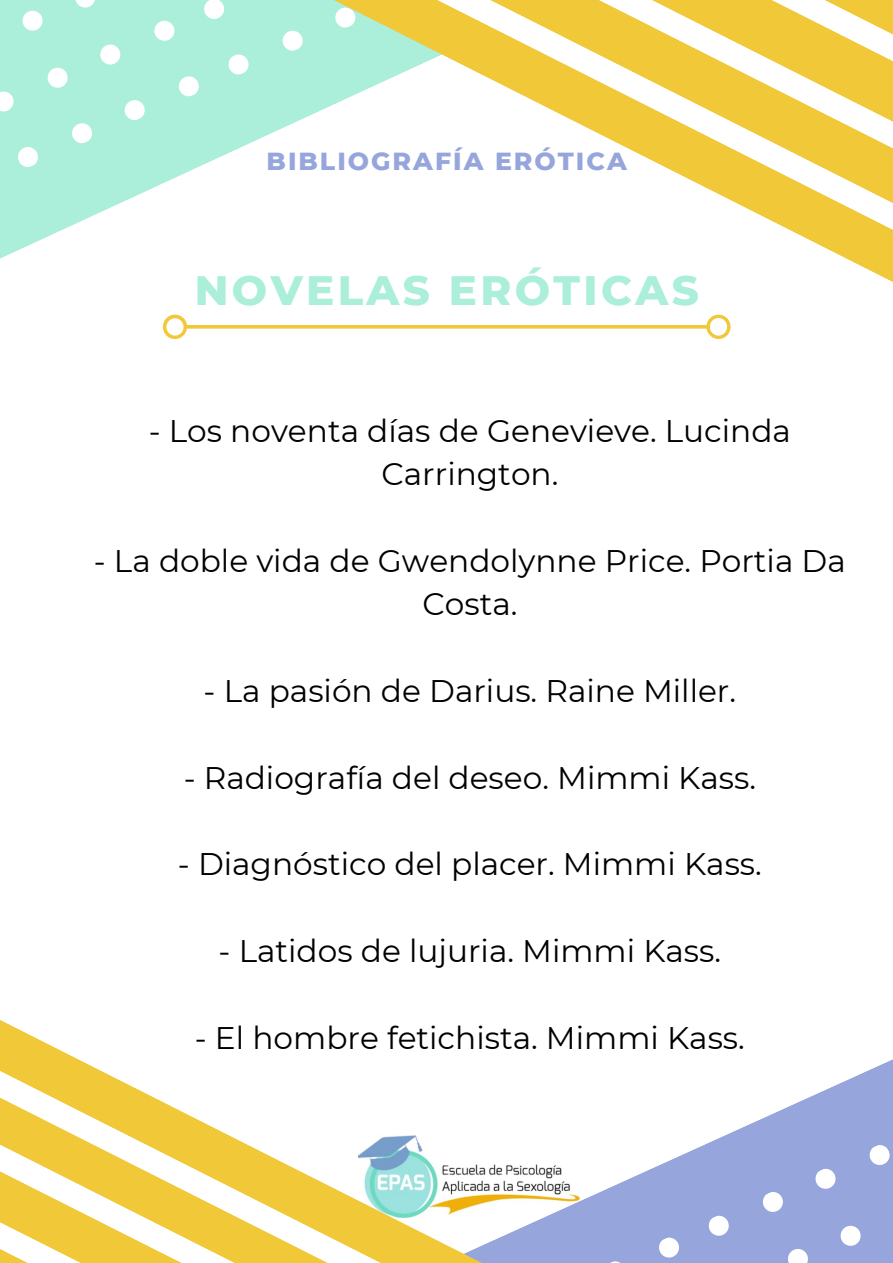
<style>
.page{position:relative;width:893px;height:1263px;background:#fff}
.page>*{position:absolute;margin:0;border:0;box-sizing:border-box;transform-origin:0 0}
.t1{font:800 41.92px "Montserrat";letter-spacing:.08em;color:#abeeda}
.t2{font:31.2px/43.3px "Montserrat";color:#000;text-align:center}
.t3{font:800 25.2px "Montserrat";letter-spacing:.08em;color:#96a5dc}
</style>
<div class="page">
<svg style="left:756px;top:1059px;width:137px;height:204px;fill:#96a5dc"></svg>
<svg style="left:759px;top:1189px;width:27px;height:26px"></svg>
<svg style="left:785px;top:1246px;width:26px;height:17px"></svg>
<svg style="left:812px;top:1165px;width:26px;height:27px"></svg>
<svg style="left:837px;top:1222px;width:26px;height:27px"></svg>
<svg style="left:866px;top:1142px;width:27px;height:26px"></svg>
<svg style="left:891px;top:1199px;width:2px;height:26px"></svg>
<div style="left:738px;top:1121px;width:18px;height:142px;background:#96a5dc"></div>
<svg style="left:0;top:1020px;width:738px;height:243px"></svg>
<svg style="left:0;top:1060px;width:689px;height:203px"></svg>
<svg style="left:0;top:1116px;width:648px;height:147px"></svg>
<svg style="left:0;top:0;width:152px;height:259px;fill:#abeeda"></svg>
<svg style="left:0;top:88px;width:17px;height:27px"></svg>
<svg style="left:15px;top:144px;width:26px;height:26px"></svg>
<svg style="left:19px;top:8px;width:27px;height:26px"></svg>
<svg style="left:44px;top:65px;width:27px;height:26px"></svg>
<svg style="left:69px;top:120px;width:26px;height:26px"></svg>
<svg style="left:72px;top:0;width:26px;height:11px"></svg>
<svg style="left:97px;top:41px;width:26px;height:27px"></svg>
<svg style="left:122px;top:97px;width:26px;height:26px"></svg>
<svg style="left:151px;top:18px;width:1px;height:26px"></svg>
<svg style="left:152px;top:0;width:579px;height:331px;fill:#b1efdb"></svg>
<svg style="left:230px;top:0;width:663px;height:328px"></svg>
<svg style="left:287px;top:0;width:606px;height:275px"></svg>
<svg style="left:355px;top:0;width:538px;height:223px"></svg>
<svg style="left:163px;top:315px;width:567px;height:24px"></svg>
<p class="t3" style="left:267px;top:146px;width:362px">BIBLIOGRAFÍA ERÓTICA</p>
<h1 class="t1" style="left:195px;top:264px;width:505px">NOVELAS ERÓTICAS</h1>
<p class="t2" style="left:149px;top:409px;width:643px">- Los noventa días de Genevieve. Lucinda<br>Carrington.</p>
<p class="t2" style="left:94px;top:539px;width:753px">- La doble vida de Gwendolynne Price. Portia Da<br>Costa.</p>
<p class="t2" style="left:204px;top:669px;width:534px">- La pasión de Darius. Raine Miller.</p>
<p class="t2" style="left:184px;top:756px;width:574px">- Radiografía del deseo. Mimmi Kass.</p>
<p class="t2" style="left:178px;top:842px;width:585px">- Diagnóstico del placer. Mimmi Kass.</p>
<p class="t2" style="left:219px;top:929px;width:504px">- Latidos de lujuria. Mimmi Kass.</p>
<p class="t2" style="left:195px;top:1016px;width:551px">- El hombre fetichista. Mimmi Kass.</p>
</div>
